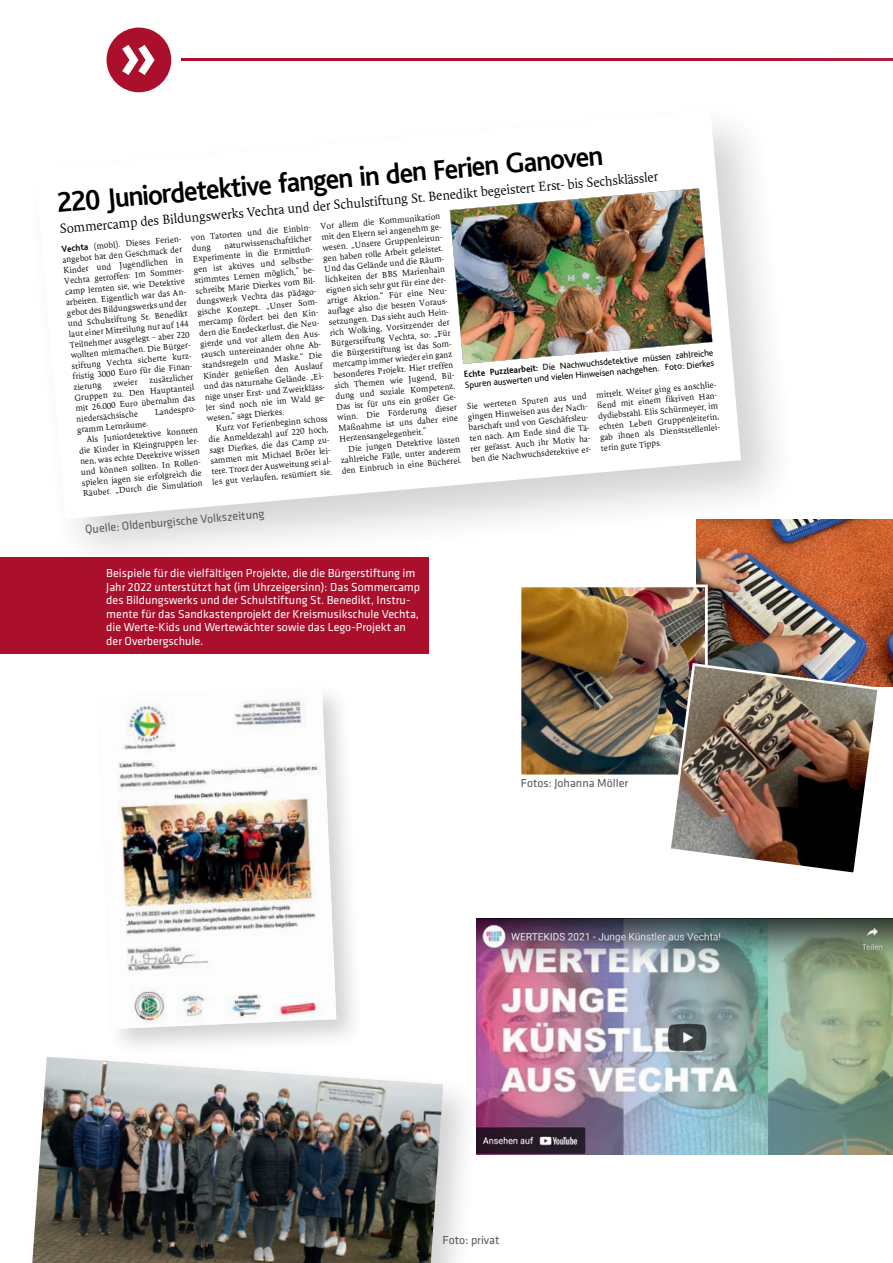
<style>
.page{position:relative;width:893px;height:1263px;background:#fff}
.page>*{position:absolute;margin:0;border:0;box-sizing:border-box;transform-origin:0 0}
.t1{font:700 29.25px "Bliss 2";color:#000002;scale:.94 1}
.t2{font:300 12.75px "Novel Pro";color:#000002;scale:.96 1}
.t3{font:12px/13.5px "Klavika";color:#fff}
.t4{font:12px "Klavika";color:#57585a}
.t5{font:9.15px/10.6px "Bliss 2";color:#000002}
.t6{font:300 8.25px/10.6px "Novel Pro";color:#000002;scale:.95 1}
.s1{font-family:"Bliss 2";font-weight:700;font-size:9.15px}
.s2{font-weight:700}
</style>
<div class="page">
<hr style="left:0;top:59px;width:893px;height:2px;background:#aa0f2b">
<div style="left:0;top:24px;width:180px;height:75px;background:#fff"></div>
<svg style="left:107px;top:28px;width:64px;height:64px"></svg>
<div style="left:0;top:557px;width:429px;height:97px;background:#aa0f2b"></div>
<div style="left:93px;top:682px;width:272px;height:376px;background:#231f20;opacity:.2"></div>
<img style="left:99px;top:688px;width:237px;height:341px">
<div style="left:24px;top:99px;width:775px;height:478px;background:#231f20;opacity:.2"></div>
<svg style="left:35px;top:111px;width:706px;height:408px"></svg>
<img style="left:450px;top:189px;width:262px;height:175px">
<svg style="left:35px;top:111px;width:705px;height:38px"></svg>
<img style="left:476px;top:919px;width:417px;height:236px">
<img style="left:696px;top:519px;width:197px;height:167px">
<img style="left:522px;top:588px;width:182px;height:185px">
<div style="left:518px;top:584px;width:190px;height:193px;border:3px solid #fff"></div>
<img style="left:666px;top:662px;width:216px;height:211px">
<div style="left:23px;top:1049px;width:458px;height:214px;background:#231f20;opacity:.2"></div>
<img style="left:32px;top:1057px;width:411px;height:206px">
<h1 class="t1" style="left:56px;top:185px;width:584px;rotate:-5deg">220 Juniordetektive fangen in den Ferien Ganoven</h1>
<h2 class="t2" style="left:59px;top:219px;width:627px;rotate:-5deg">Sommercamp des Bildungswerks Vechta und der Schulstiftung St. Benedikt begeistert Erst- bis Sechsklässler</h2>
<p class="t6" style="left:61px;top:244px;width:134px;rotate:-5deg"><span class="s1">Vechta</span> (mobl). Dieses Ferien&shy;angebot hat den Geschmack der<br>Kinder und Jugendlichen in<br>Vechta getroffen: Im Sommer&shy;camp lernten sie, wie Detektive arbeiten. Eigentlich war das An&shy;gebot des Bildungswerks und der und Schulstiftung St. Benedikt laut einer Mitteilung nur auf 144<br>Teilnehmer ausgelegt – aber 220 wollten mitmachen. Die Bürger&shy;stiftung Vechta sicherte kurz&shy;fristig 3000 Euro für die Finan&shy;zierung</p>
<p class="t6" style="left:320px;top:221px;width:134px;rotate:-5deg">Vor allem die Kommunikation mit den Eltern sei angenehm ge&shy;wesen. „Unsere Gruppenleitun&shy;gen haben tolle Arbeit geleistet.<br>Und das Gelände und die Räum&shy;lichkeiten der BBS Marienhain eignen sich sehr gut für eine der&shy;artige Aktion.“ Für eine Neu&shy;auflage also die besten Voraus&shy;setzungen. Das sieht auch Hein&shy;rich Wolking, Vorsitzender der<br>Bürgerstiftung Vechta, so: „Für die Bürgerstiftung ist das Som&shy;mercamp immer wieder ein ganz besonderes Projekt. Hier treffen sich Themen wie Jugend, Bil&shy;dung und soziale Kompetenz.<br>Das ist für uns ein großer Ge&shy;winn. Die Förderung dieser<br>Maßnahme ist uns daher eine<br>Herzensangelegenheit.“</p>
<p class="t6" style="left:191px;top:232px;width:134px;rotate:-5deg">von Tatorten und die Einbin&shy;dung</p>
<p class="t6" style="left:191px;top:243px;width:134px;text-indent:32px;rotate:-5deg">naturwissenschaftlicher<br>Experimente in die Ermittlun&shy;gen ist aktives und selbstbe&shy;stimmtes Lernen möglich,“ be&shy;schreibt Marie Dierkes vom Bil&shy;dungswerk Vechta das pädago&shy;gische Konzept. „Unser Som&shy;mercamp fördert bei den Kin&shy;dern die Entdeckerlust, die Neu&shy;gierde und vor allem den Aus&shy;tausch untereinander ohne Ab&shy;standsregeln und Maske.“ Die<br>Kinder genießen den Auslauf und das naturnahe Gelände. „Ei&shy;nige unser Erst- und Zweitkläss&shy;ler sind noch nie im Wald ge&shy;wesen,“ sagt Dierkes.</p>
<p class="t5" style="left:464px;top:369px;width:252px;rotate:-5deg"><span class="s2">Echte Puzzlearbeit:</span> Die Nachwuchsdetektive müssen zahlreiche<br>Spuren auswerten und vielen Hinweisen nachgehen. Foto: Dierkes</p>
<p class="t6" style="left:73px;top:382px;width:128px;text-align:justify;text-indent:76px;rotate:-5deg">zusätzlicher Gruppen zu. Den Hauptanteil mit 26.000 Euro übernahm das niedersächsische</p>
<p class="t6" style="left:113px;top:378px;width:27px;rotate:-5deg">zweier</p>
<p class="t6" style="left:466px;top:401px;width:134px;rotate:-5deg">Sie werteten Spuren aus und gingen Hinweisen aus der Nach&shy;barschaft und von Geschäftsleu&shy;ten nach. Am Ende sind die Tä&shy;ter gefasst. Auch ihr Motiv ha&shy;ben die Nachwuchsdetektive er-</p>
<p class="t6" style="left:596px;top:389px;width:134px;rotate:-5deg">mittelt. Weiter ging es anschlie&shy;ßend mit einem fiktiven Han&shy;dydiebstahl. Elis Schürmeyer, im echten Leben Gruppenleiterin, gab ihnen als Dienststellenlei&shy;terin gute Tipps.</p>
<p class="t6" style="left:154px;top:407px;width:51px;rotate:-5deg">Landespro-</p>
<p class="t6" style="left:207px;top:423px;width:134px;text-indent:8px;rotate:-5deg">Kurz vor Ferienbeginn schoss die Anmeldezahl auf 220 hoch, sagt Dierkes, die das Camp zu&shy;sammen mit Michael Bröer lei&shy;tete. Trotz der Ausweitung sei al&shy;les gut verlaufen, resümiert sie.</p>
<p class="t6" style="left:77px;top:424px;width:76px;rotate:-5deg">gramm Lernräume.</p>
<p class="t6" style="left:86px;top:434px;width:119px;rotate:-5deg">Als Juniordetektive konnten</p>
<p class="t6" style="left:340px;top:444px;width:128px;text-align:justify;text-indent:8px;rotate:-5deg">Die jungen Detektive lösten zahlreiche Fälle, unter anderem den Einbruch in eine Bücherei.</p>
<p class="t6" style="left:79px;top:445px;width:134px;rotate:-5deg">die Kinder in Kleingruppen ler-</p>
<p class="t6" style="left:80px;top:456px;width:128px;rotate:-5deg">nen, was echte Detektive wissen</p>
<p class="t6" style="left:81px;top:466px;width:134px;rotate:-5deg">und können sollten. In Rollen-</p>
<p class="t6" style="left:81px;top:477px;width:128px;rotate:-5deg">spielen jagen sie erfolgreich die</p>
<p class="t6" style="left:82px;top:488px;width:128px;rotate:-5deg">Räuber. „Durch die Simulation</p>
<h3 class="t4" style="left:84px;top:521px;width:181px;rotate:-5deg">Quelle: Oldenburgische Volkszeitung</h3>
<p class="t3" style="left:106px;top:566px;width:315px">Beispiele für die vielfältigen Projekte, die die Bürgerstiftung im Jahr 2022 unterstützt hat (im Uhrzeigersinn): Das Sommercamp des Bildungswerks und der Schulstiftung St. Benedikt, Instru&shy;mente für das Sandkastenprojekt der Kreismusikschule Vechta, die Werte-Kids und Wertewächter sowie das Lego-Projekt an der Overbergschule.</p>
<h3 class="t4" style="left:521px;top:775px;width:109px">Fotos: Johanna Möller</h3>
<h3 class="t4" style="left:443px;top:1232px;width:58px">Foto: privat</h3>
</div>
